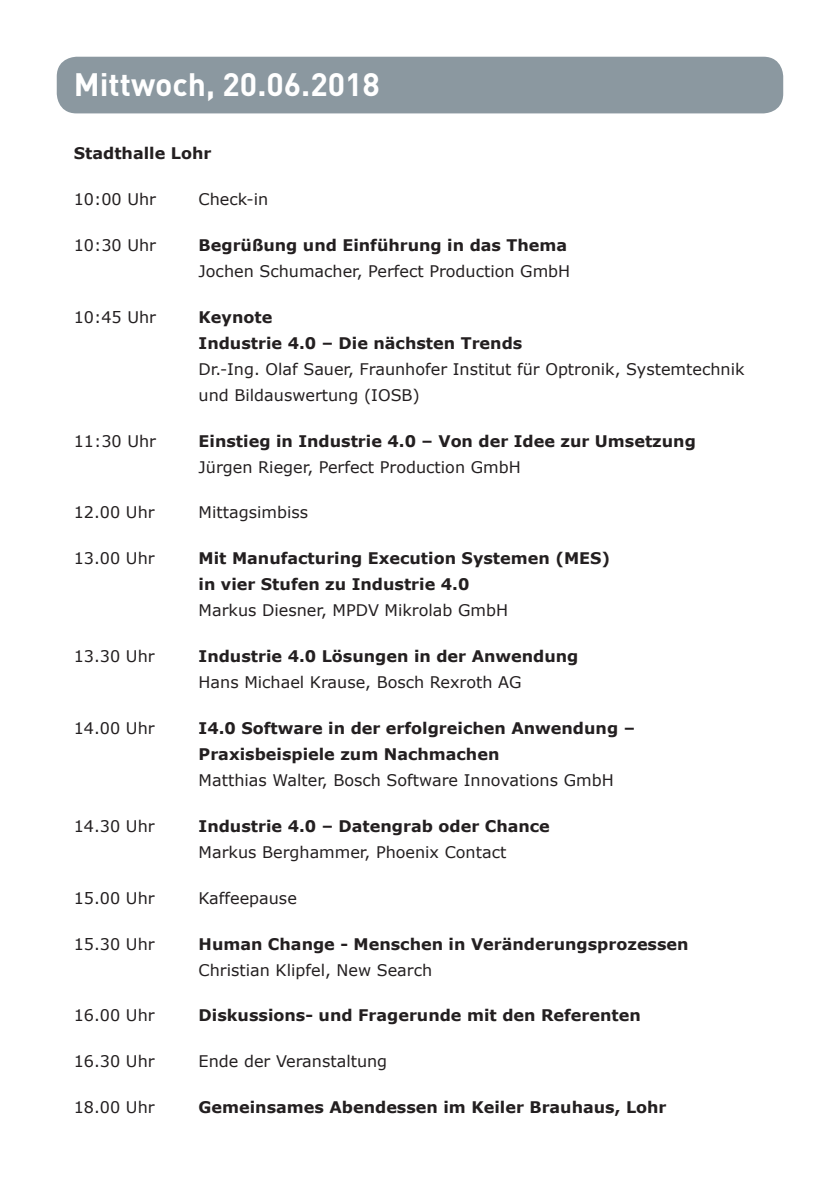
<style>
.page{position:relative;width:840px;height:1191px;background:#fff}
.page>*{position:absolute;margin:0;border:0;box-sizing:border-box;transform-origin:0 0}
.t1{font:700 32px "DIN";color:#fff}
.t2{font:16px/26px "Verdana";color:#231f20}
.t3{font:700 16px/26px "Verdana";color:#231f20}
</style>
<div class="page">
<div style="left:57px;top:57px;width:725px;height:56px;background:#8b98a0;border-radius:20px"></div>
<h1 class="t1" style="left:74px;top:64px;width:307px">Mittwoch, 20.06.2018</h1>
<p class="t3" style="left:74px;top:140px;width:139px">Stadthalle Lohr</p>
<p class="t2" style="left:74px;top:186px;width:84px">10:00 Uhr</p>
<p class="t2" style="left:198px;top:186px;width:71px">Check-in</p>
<p class="t2" style="left:74px;top:232px;width:84px">10:30 Uhr</p>
<p class="t3" style="left:198px;top:232px;width:370px">Begrüßung und Einführung in das Thema</p>
<p class="t2" style="left:198px;top:258px;width:373px">Jochen Schumacher, Perfect Production GmbH</p>
<p class="t2" style="left:74px;top:304px;width:84px">10:45 Uhr</p>
<p class="t3" style="left:198px;top:303px;width:325px">Keynote<br>Industrie 4.0 – Die nächsten Trends</p>
<p class="t2" style="left:198px;top:356px;width:547px">Dr.-Ing. Olaf Sauer, Fraunhofer Institut für Optronik, Systemtechnik und Bildauswertung (IOSB)</p>
<p class="t2" style="left:74px;top:427px;width:84px">11:30 Uhr</p>
<p class="t3" style="left:198px;top:427px;width:498px">Einstieg in Industrie 4.0 – Von der Idee zur Umsetzung</p>
<p class="t2" style="left:198px;top:453px;width:323px">Jürgen Rieger, Perfect Production GmbH</p>
<p class="t2" style="left:74px;top:499px;width:82px">12.00 Uhr</p>
<p class="t2" style="left:198px;top:499px;width:111px">Mittagsimbiss</p>
<p class="t2" style="left:74px;top:545px;width:82px">13.00 Uhr</p>
<p class="t3" style="left:198px;top:545px;width:413px">Mit Manufacturing Execution Systemen (MES) in vier Stufen zu Industrie 4.0</p>
<p class="t2" style="left:198px;top:597px;width:311px">Markus Diesner, MPDV Mikrolab GmbH</p>
<p class="t2" style="left:74px;top:643px;width:82px">13.30 Uhr</p>
<p class="t3" style="left:198px;top:643px;width:381px">Industrie 4.0 Lösungen in der Anwendung</p>
<p class="t2" style="left:198px;top:669px;width:324px">Hans Michael Krause, Bosch Rexroth AG</p>
<p class="t2" style="left:74px;top:715px;width:82px">14.00 Uhr</p>
<p class="t3" style="left:198px;top:715px;width:437px">I4.0 Software in der erfolgreichen Anwendung –<br>Praxisbeispiele zum Nachmachen</p>
<p class="t2" style="left:198px;top:767px;width:416px">Matthias Walter, Bosch Software Innovations GmbH</p>
<p class="t2" style="left:74px;top:813px;width:82px">14.30 Uhr</p>
<p class="t3" style="left:198px;top:812px;width:352px">Industrie 4.0 – Datengrab oder Chance</p>
<p class="t2" style="left:198px;top:839px;width:309px">Markus Berghammer, Phoenix Contact</p>
<p class="t2" style="left:74px;top:884px;width:82px">15.00 Uhr</p>
<p class="t2" style="left:198px;top:884px;width:100px">Kaffeepause</p>
<p class="t2" style="left:74px;top:930px;width:82px">15.30 Uhr</p>
<p class="t3" style="left:198px;top:930px;width:491px">Human Change - Menschen in Veränderungsprozessen</p>
<p class="t2" style="left:198px;top:956px;width:235px">Christian Klipfel, New Search</p>
<p class="t2" style="left:74px;top:1002px;width:82px">16.00 Uhr</p>
<p class="t3" style="left:198px;top:1002px;width:443px">Diskussions- und Fragerunde mit den Referenten</p>
<p class="t2" style="left:74px;top:1048px;width:82px">16.30 Uhr</p>
<p class="t2" style="left:198px;top:1048px;width:190px">Ende der Veranstaltung</p>
<p class="t2" style="left:74px;top:1094px;width:82px">18.00 Uhr</p>
<p class="t3" style="left:198px;top:1094px;width:469px">Gemeinsames Abendessen im Keiler Brauhaus, Lohr</p>
</div>
